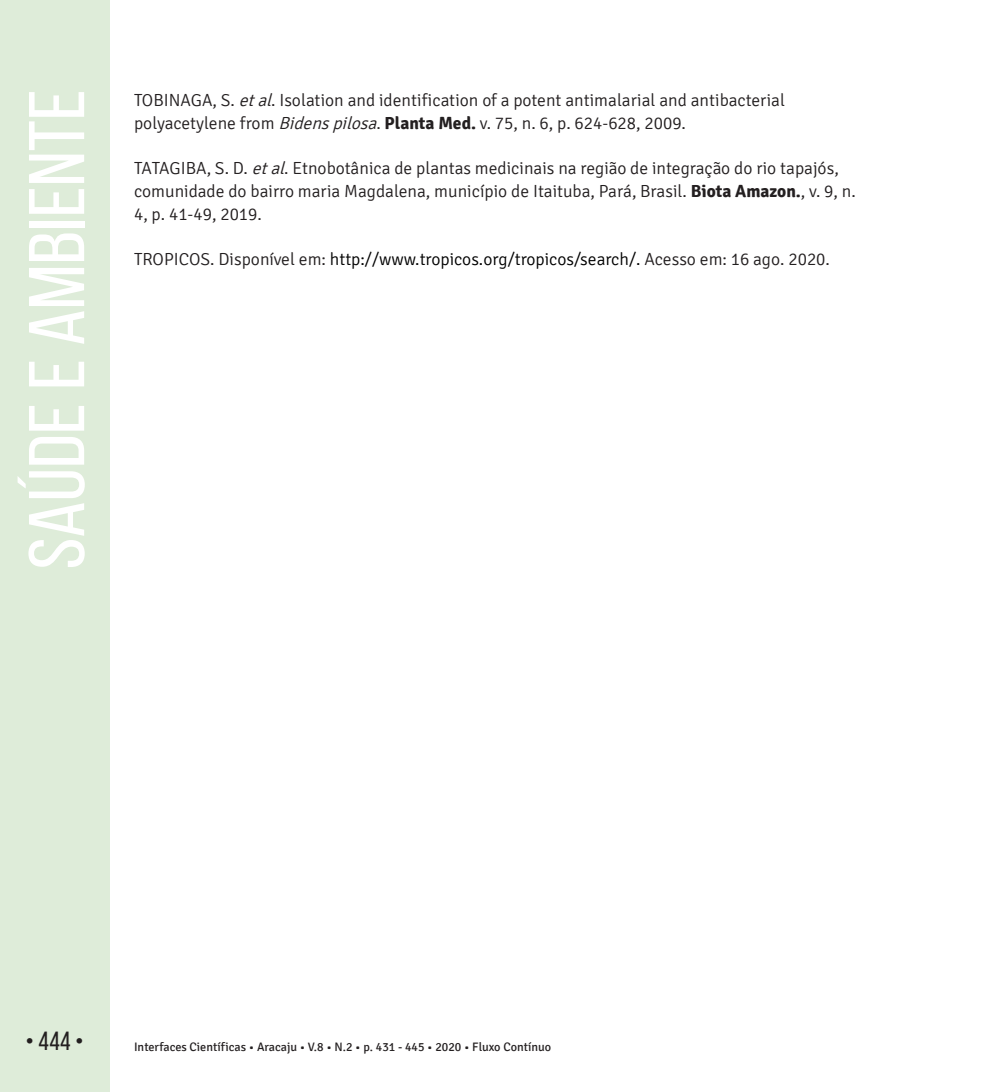
<style>
.page{position:relative;width:993px;height:1092px;background:#fff}
.page>*{position:absolute;margin:0;border:0;box-sizing:border-box;transform-origin:0 0}
.t1{font:78.75px "Bebas Neue";color:#fff;scale:1.09 1}
.t2{font:26.25px "Bebas Neue";color:#231f20}
.t3{font:300 17.5px/22.8px "Signika";color:#231f20}
.t4{font:12.25px "Signika";color:#231f20}
.s1{font-style:italic}
.s2{font-weight:700}
.s3{color:#000001}
</style>
<div class="page">
<div style="left:0;top:0;width:109px;height:1091px;background:#deecd9"></div>
<h1 class="t1" style="left:14px;top:569px;width:442px;rotate:-90deg">Saúde e Ambiente</h1>
<p class="t3" style="left:134px;top:89px;width:652px">TOBINAGA, S. <span class="s1">etal</span>. Isolation and identification of a potent antimalarial and antibacterial polyacetylene from <span class="s1">Bidenspilosa</span>. <span class="s2">Planta Med.</span> v. 75, n. 6, p. 624-628, 2009.</p>
<p class="t3" style="left:134px;top:157px;width:723px">TATAGIBA, S. D. <span class="s1">etal</span>. Etnobotânica de plantas medicinais na região de integração do rio tapajós, comunidade do bairro maria Magdalena, município de Itaituba, Pará, Brasil. <span class="s2">Biota Amazon.</span>, v. 9, n.<br>4, p. 41-49, 2019.</p>
<p class="t3" style="left:134px;top:248px;width:697px">TROPICOS. Disponível em: <span class="s3">http://www.tropicos.org/tropicos/search/.</span> Acesso em: 16 ago. 2020.</p>
<h2 class="t2" style="left:25px;top:1026px;width:60px">• 444 •</h2>
<p class="t4" style="left:134px;top:1040px;width:418px">Interfaces Científicas • Aracaju • V.8 • N.2 • p. 431 - 445 • 2020 • Fluxo Contínuo</p>
</div>
